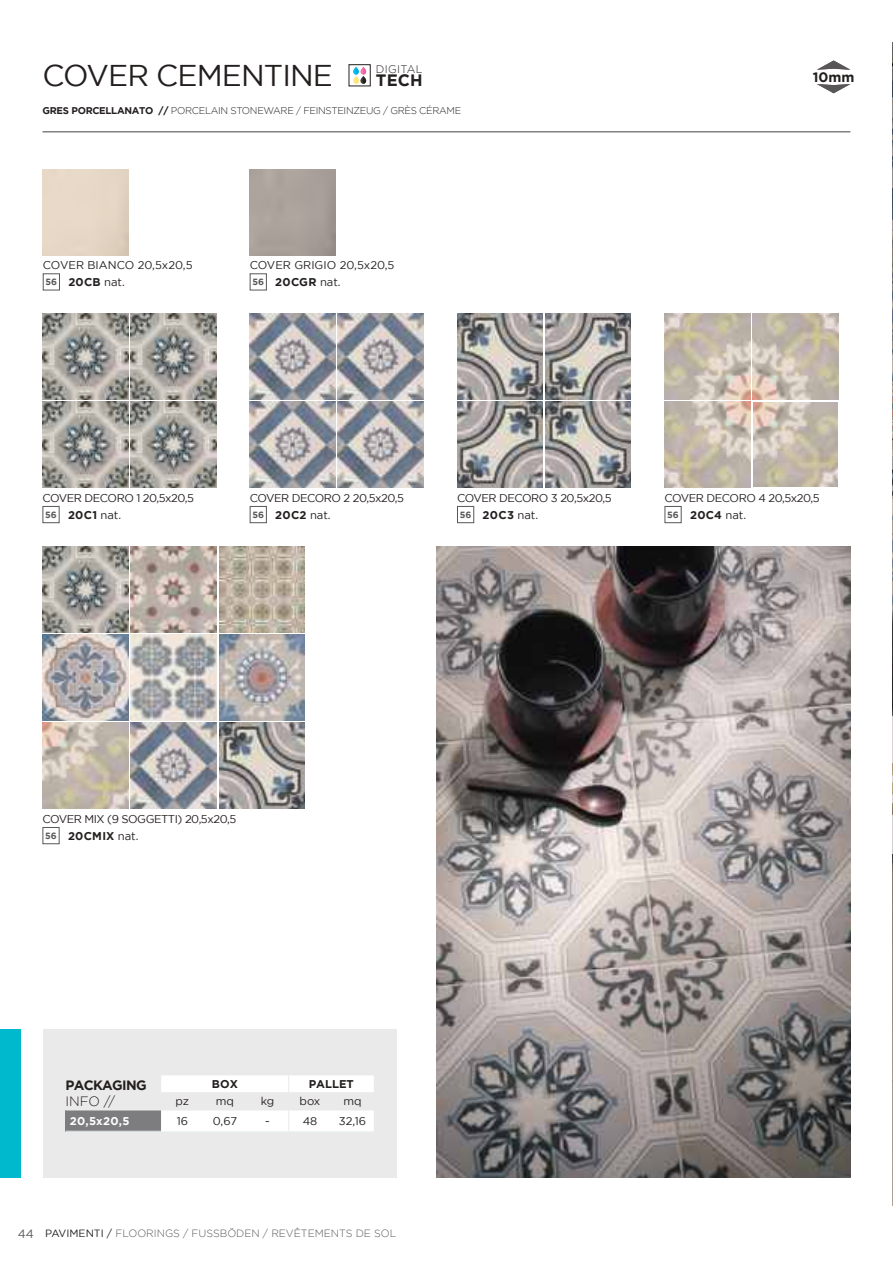
<style>
.page{position:relative;width:893px;height:1263px;background:#fff}
.page>*{position:absolute;margin:0;border:0;box-sizing:border-box;transform-origin:0 0}
.t1{font:30px "Gotham";letter-spacing:-.03em;color:#241f1f}
.t2{font:700 16.5px "Gotham";color:#241f1f}
.t3{font:700 13.65px "Gotham";color:#241f1f}
.t4{font:700 13.5px "Gotham";letter-spacing:-.05em;color:#241f1f}
.t5{font:300 13.5px "Gotham";color:#241f1f}
.t6{font:11.25px/16.8px "Gotham";letter-spacing:-.04em;color:#241f1f}
.t7{font:11.25px/16.8px "Gotham";color:#241f1f}
.t8{font:700 11.25px "Gotham";color:#241f1f}
.t9{font:700 11.25px "Gotham";letter-spacing:.02em;color:#fff}
.t10{font:300 10.95px "Gotham";letter-spacing:.03em;color:#241f1f}
.t11{font:300 10.5px "Gotham";color:#5a5758}
.t12{font:300 9.75px "Gotham";letter-spacing:-.03em;color:#241f1f}
.s1{font-weight:700}
.s2{font-weight:700;font-size:9px;color:#5a5758}
.s3{font-weight:400;font-size:12px}
.s4{font-weight:400;color:#241f1f}
</style>
<div class="page">
<img style="left:892px;top:43px;width:1px;height:1162px">
<img style="left:436px;top:546px;width:414px;height:632px">
<hr style="left:43px;top:131px;width:807px;height:1px;background:#5a5758">
<div style="left:0;top:1029px;width:21px;height:149px;background:#01b9cd"></div>
<div style="left:43px;top:1029px;width:353px;height:149px;background:#ebeaea"></div>
<img style="left:43px;top:313px;width:85px;height:86px">
<img style="left:131px;top:313px;width:86px;height:86px">
<img style="left:43px;top:402px;width:85px;height:85px">
<img style="left:131px;top:402px;width:86px;height:85px">
<img style="left:43px;top:546px;width:85px;height:86px">
<img style="left:131px;top:546px;width:86px;height:86px">
<img style="left:219px;top:546px;width:86px;height:86px">
<img style="left:43px;top:634px;width:85px;height:86px">
<img style="left:131px;top:634px;width:86px;height:86px">
<img style="left:219px;top:634px;width:86px;height:86px">
<img style="left:43px;top:723px;width:85px;height:85px">
<img style="left:131px;top:723px;width:86px;height:85px">
<img style="left:219px;top:723px;width:86px;height:85px">
<img style="left:457px;top:313px;width:86px;height:86px">
<img style="left:545px;top:313px;width:86px;height:86px">
<img style="left:457px;top:402px;width:86px;height:85px">
<img style="left:545px;top:402px;width:86px;height:85px">
<img style="left:250px;top:313px;width:85px;height:86px">
<img style="left:338px;top:313px;width:86px;height:86px">
<img style="left:250px;top:402px;width:85px;height:85px">
<img style="left:338px;top:402px;width:86px;height:85px">
<img style="left:665px;top:313px;width:85px;height:86px">
<img style="left:753px;top:313px;width:85px;height:86px">
<img style="left:665px;top:402px;width:85px;height:85px">
<img style="left:754px;top:403px;width:83px;height:83px">
<div style="left:353px;top:67px;width:6px;height:8px;background:#00bcef;border-radius:3px"></div>
<div style="left:353px;top:76px;width:6px;height:8px;background:#ffe98d;border-radius:3px"></div>
<svg style="left:356px;top:67px;width:10px;height:17px"></svg>
<div style="left:349px;top:64px;width:22px;height:22px;border:1px solid #241f1f"></div>
<div style="left:457px;top:506px;width:17px;height:17px;border:1px solid #5a5758"></div>
<div style="left:43px;top:827px;width:17px;height:17px;border:1px solid #5a5758"></div>
<div style="left:43px;top:273px;width:17px;height:17px;border:1px solid #5a5758"></div>
<div style="left:250px;top:506px;width:17px;height:17px;border:1px solid #5a5758"></div>
<div style="left:665px;top:506px;width:17px;height:17px;border:1px solid #5a5758"></div>
<div style="left:250px;top:273px;width:17px;height:17px;border:1px solid #5a5758"></div>
<div style="left:65px;top:1110px;width:96px;height:21px;background:#7d7c7e"></div>
<svg style="left:161px;top:1075px;width:213px;height:56px"></svg>
<hr style="left:65px;top:1131px;width:96px;height:1px;background:#eff8fa">
<hr style="left:161px;top:1131px;width:43px;height:1px;background:#eff8fa">
<hr style="left:204px;top:1131px;width:42px;height:1px;background:#eff8fa">
<hr style="left:246px;top:1131px;width:43px;height:1px;background:#eff8fa">
<hr style="left:289px;top:1131px;width:42px;height:1px;background:#eff8fa">
<hr style="left:331px;top:1131px;width:43px;height:1px;background:#eff8fa">
<div style="left:43px;top:506px;width:17px;height:17px;border:1px solid #5a5758"></div>
<svg style="left:817px;top:61px;width:33px;height:9px"></svg>
<svg style="left:817px;top:84px;width:33px;height:9px"></svg>
<h1 class="t1" style="left:43px;top:58px;width:292px">COVER CEMENTINE</h1>
<p class="t10" style="left:376px;top:63px;width:48px">DIGITAL</p>
<h2 class="t2" style="left:376px;top:75px;width:48px">TECH</h2>
<p class="t12" style="left:43px;top:106px;width:420px"><span class="s1">GRES PORCELLANATO //</span> PORCELAIN STONEWARE / FEINSTEINZEUG / GRÈS CÉRAME</p>
<p class="t7" style="left:43px;top:257px;width:151px">COVER BIANCO 20,5x20,5<br><span class="s2">56</span> <span class="s1">20CB</span> nat.</p>
<p class="t7" style="left:250px;top:257px;width:146px">COVER GRIGIO 20,5x20,5<br><span class="s2">56</span> <span class="s1">20CGR</span> nat.</p>
<p class="t3" style="left:813px;top:72px;width:43px">10mm</p>
<p class="t6" style="left:43px;top:489px;width:153px">COVER DECORO 1 20,5x20,5<br><span class="s2">56</span> <span class="s1">20C1</span> nat.</p>
<p class="t6" style="left:250px;top:489px;width:156px">COVER DECORO 2 20,5x20,5<br><span class="s2">56</span> <span class="s1">20C2</span> nat.</p>
<p class="t6" style="left:665px;top:489px;width:157px">COVER DECORO 4 20,5x20,5<br><span class="s2">56</span> <span class="s1">20C4</span> nat.</p>
<p class="t6" style="left:457px;top:489px;width:156px">COVER DECORO 3 20,5x20,5<br><span class="s2">56</span> <span class="s1">20C3</span> nat.</p>
<p class="t6" style="left:43px;top:810px;width:195px">COVER MIX (9 SOGGETTI) 20,5x20,5<br><span class="s2">56</span> <span class="s1">20CMIX</span> nat.</p>
<p class="t4" style="left:65px;top:1080px;width:83px">PACKAGING</p>
<p class="t5" style="left:65px;top:1094px;width:51px">INFO //</p>
<p class="t8" style="left:212px;top:1080px;width:27px">BOX</p>
<p class="t8" style="left:309px;top:1080px;width:47px">PALLET</p>
<p class="t6" style="left:176px;top:1092px;width:15px">pz</p>
<p class="t6" style="left:216px;top:1092px;width:20px">mq</p>
<p class="t6" style="left:261px;top:1092px;width:15px">kg</p>
<p class="t6" style="left:300px;top:1092px;width:22px">box</p>
<p class="t6" style="left:343px;top:1092px;width:20px">mq</p>
<p class="t9" style="left:70px;top:1117px;width:61px">20,5x20,5</p>
<p class="t6" style="left:177px;top:1112px;width:13px">16</p>
<p class="t6" style="left:213px;top:1112px;width:26px">0,67</p>
<p class="t6" style="left:265px;top:1112px;width:6px">-</p>
<p class="t6" style="left:303px;top:1112px;width:16px">48</p>
<p class="t6" style="left:339px;top:1112px;width:29px">32,16</p>
<p class="t11" style="left:18px;top:1227px;width:380px"><span class="s3">44</span> <span class="s4">PAVIMENTI /</span> FLOORINGS / FUSSBÖDEN / REVÊTEMENTS DE SOL</p>
</div>
